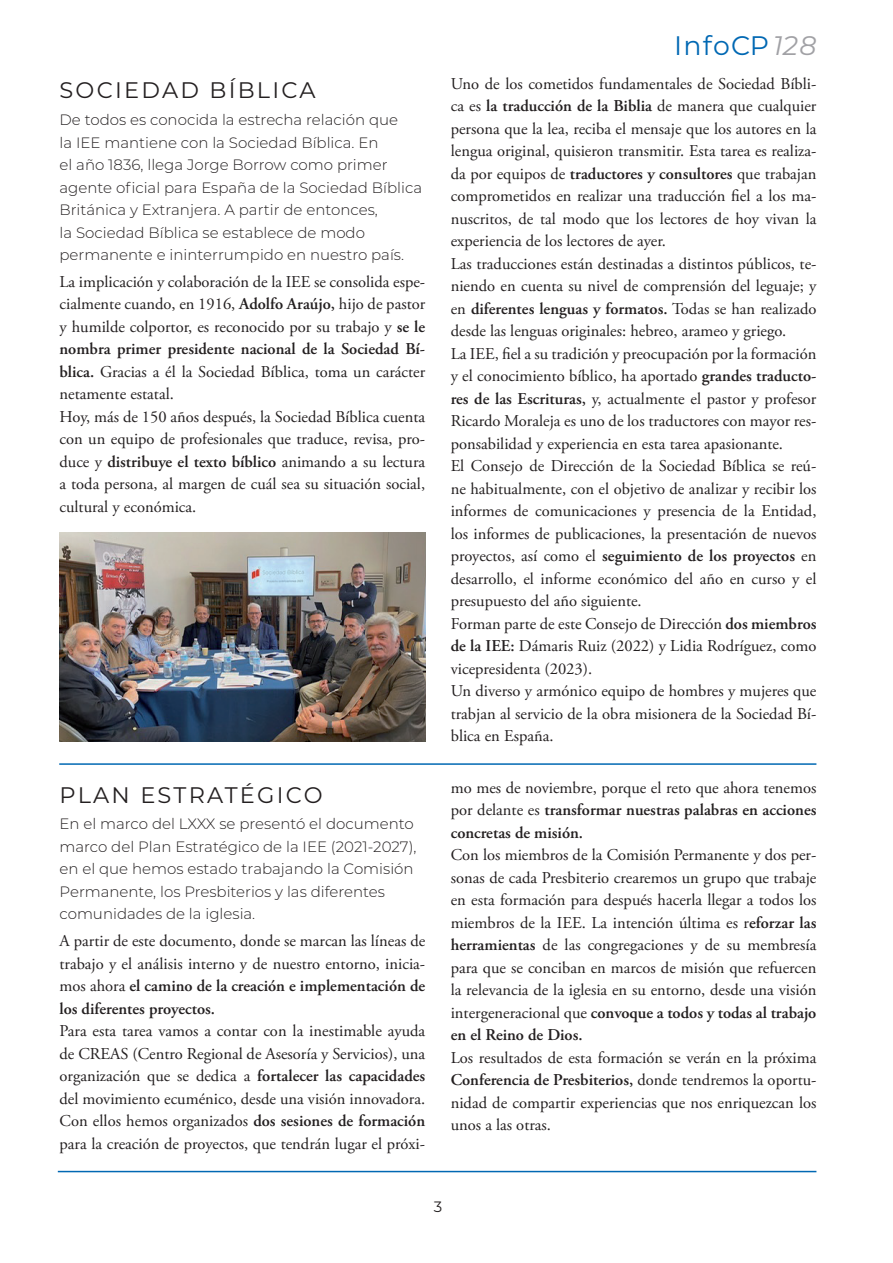
<style>
.page{position:relative;width:893px;height:1263px;background:#fff}
.page>*{position:absolute;margin:0;border:0;box-sizing:border-box;transform-origin:0 0}
.t1{font:26.85px "Montserrat";letter-spacing:.05em;color:#0168b3}
.t2{font:22.5px "Montserrat";letter-spacing:.1em;color:#231f20}
.t3{font:16.5px/22.5px "Adobe Garamond Pro";color:#231f20;text-align:justify}
.t4{font:300 15px/22.5px "Montserrat";color:#231f20}
.t5{font:15px "Montserrat";color:#231f20}
.s1{font-weight:600}
.s2{font-style:italic;color:#a1a1a5}
</style>
<div class="page">
<hr style="left:58px;top:1171px;width:758px;height:1px;background:#0168b3">
<hr style="left:59px;top:763px;width:757px;height:2px;background:#0168b3">
<img style="left:60px;top:533px;width:365px;height:208px">
<h2 class="t2" style="left:60px;top:75px;width:258px">SOCIEDAD BÍBLICA</h2>
<p class="t4" style="left:60px;top:108px;width:364px">De todos es conocida la estrecha relación que<br>la IEE mantiene con la Sociedad Bíblica. En<br>el año 1836, llega Jorge Borrow como primer agente oficial para España de la Sociedad Bíblica Británica y Extranjera. A partir de entonces,<br>la Sociedad Bíblica se establece de modo permanente e ininterrumpido en nuestro país.</p>
<p class="t3" style="left:60px;top:271px;width:367px;text-align:left">La implicación y colaboración de la IEE se consolida espe&shy;cialmente cuando, en 1916, <span class="s1">Adolfo Araújo,</span> hijo de pastor y humilde colportor, es reconocido por su trabajo y <span class="s1">se le nombra primer presidente nacional de la Sociedad Bí&shy;blica.</span> Gracias a él la Sociedad Bíblica, toma un carácter netamente estatal.<br>Hoy, más de 150 años después, la Sociedad Bíblica cuenta con un equipo de profesionales que traduce, revisa, pro&shy;duce y <span class="s1">distribuye el texto bíblico</span> animando a su lectura a toda persona, al margen de cuál sea su situación social, cultural y económica.</p>
<h2 class="t2" style="left:60px;top:779px;width:265px">PLAN ESTRATÉGICO</h2>
<p class="t4" style="left:60px;top:812px;width:358px">En el marco del LXXX se presentó el documento marco del Plan Estratégico de la IEE (2021-2027), en el que hemos estado trabajando la Comisión Permanente, los Presbiterios y las diferentes comunidades de la iglesia.</p>
<p class="t3" style="left:60px;top:930px;width:367px">A partir de este documento, donde se marcan las líneas de trabajo y el análisis interno y de nuestro entorno, inicia&shy;mos ahora <span class="s1">el camino de la creación e implementación de los diferentes proyectos.</span></p>
<p class="t3" style="left:60px;top:1020px;width:367px">Para esta tarea vamos a contar con la inestimable ayuda de CREAS (Centro Regional de Asesoría y Servicios), una organización que se dedica a <span class="s1">fortalecer las capacidades </span>del movimiento ecuménico, desde una visión innovadora.<br>Con ellos hemos organizados <span class="s1">dos sesiones de formación </span>para la creación de proyectos, que tendrán lugar el próxi-</p>
<h1 class="t1" style="left:674px;top:27px;width:144px">InfoCP<span class="s2">128</span></h1>
<p class="t3" style="left:451px;top:73px;width:367px;text-align:left">Uno de los cometidos fundamentales de Sociedad Bíbli&shy;ca es <span class="s1">la traducción de la Biblia</span> de manera que cualquier persona que la lea, reciba el mensaje que los autores en la lengua original, quisieron transmitir. Esta tarea es realiza&shy;da por equipos de <span class="s1">traductores y consultores</span> que trabajan comprometidos en realizar una traducción fiel a los ma&shy;nuscritos, de tal modo que los lectores de hoy vivan la experiencia de los lectores de ayer.<br>Las traducciones están destinadas a distintos públicos, te&shy;niendo en cuenta su nivel de comprensión del leguaje; y en <span class="s1">diferentes lenguas y formatos.</span> Todas se han realizado desde las lenguas originales: hebreo, arameo y griego.<br>La IEE, fiel a su tradición y preocupación por la formación y el conocimiento bíblico, ha aportado <span class="s1">grandes traducto&shy;res de las Escrituras,</span> y, actualmente el pastor y profesor Ricardo Moraleja es uno de los traductores con mayor res&shy;ponsabilidad y experiencia en esta tarea apasionante.<br>El Consejo de Dirección de la Sociedad Bíblica se reú&shy;ne habitualmente, con el objetivo de analizar y recibir los informes de comunicaciones y presencia de la Entidad, los informes de publicaciones, la presentación de nuevos proyectos, así como el <span class="s1">seguimiento de los proyectos</span> en desarrollo, el informe económico del año en curso y el presupuesto del año siguiente.<br>Forman parte de este Consejo de Dirección <span class="s1">dos miembros de la IEE:</span> Dámaris Ruiz (2022) y Lidia Rodríguez, como vicepresidenta (2023).<br>Un diverso y armónico equipo de hombres y mujeres que trabjan al servicio de la obra misionera de la Sociedad Bí&shy;blica en España.</p>
<p class="t3" style="left:451px;top:777px;width:367px">mo mes de noviembre, porque el reto que ahora tenemos por delante es <span class="s1">transformar nuestras palabras en acciones concretas de misión.</span></p>
<p class="t3" style="left:451px;top:844px;width:367px">Con los miembros de la Comisión Permanente y dos per&shy;sonas de cada Presbiterio crearemos un grupo que trabaje en esta formación para después hacerla llegar a todos los miembros de la IEE. La intención última es r<span class="s1">eforzar las herramientas</span> de las congregaciones y de su membresía para que se conciban en marcos de misión que refuercen la relevancia de la iglesia en su entorno, desde una visión intergeneracional que <span class="s1">convoque a todos y todas al trabajo en el Reino de Dios.</span></p>
<p class="t3" style="left:451px;top:1047px;width:367px">Los resultados de esta formación se verán en la próxima <span class="s1">Conferencia de Presbiterios,</span> donde tendremos la oportu&shy;nidad de compartir experiencias que nos enriquezcan los unos a las otras.</p>
<p class="t5" style="left:434px;top:1196px;width:10px">3</p>
</div>
